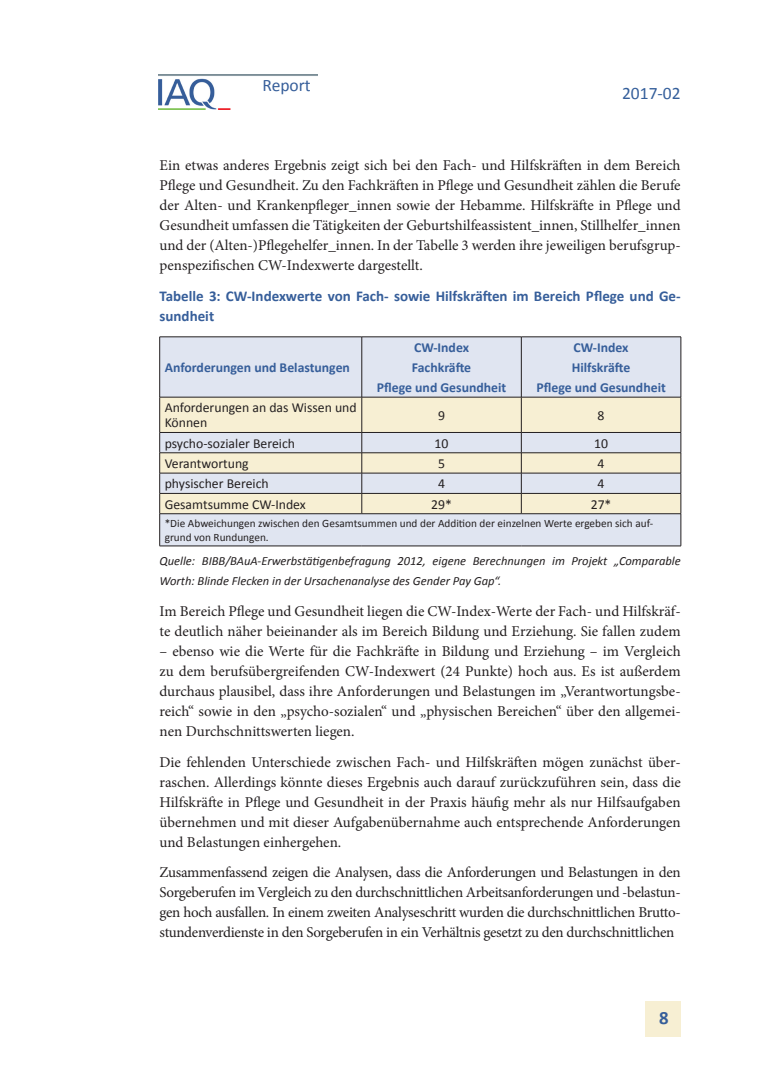
<style>
.page{position:relative;width:780px;height:1088px;background:#fff}
.page>*{position:absolute;margin:0;border:0;box-sizing:border-box;transform-origin:0 0}
.t1{font:700 18.75px "Calibri";color:#365e9a}
.t2{font:17.5px "Calibri";color:#355f9b}
.t3{font:17.5px "Calibri";color:#365e9a}
.t4{font:15px/20px "Minion Pro";color:#231f20;text-align:justify}
.t5{font:700 15px/20px "Calibri";color:#365e9a}
.t6{font:13.75px/15px "Calibri";color:#231f20}
.t7{font:700 13.75px "Calibri";color:#365e9a}
.t8{font:italic 12.5px/20px "Calibri";color:#231f20}
.t9{font:11.25px/13.8px "Calibri";color:#231f20}
</style>
<div class="page">
<img style="left:159px;top:74px;width:158px;height:36px">
<div style="left:645px;top:1001px;width:35px;height:35px;background:#f7efd3"></div>
<div style="left:160px;top:338px;width:520px;height:208px;background:#e0e5f1"></div>
<svg style="left:160px;top:398px;width:520px;height:115px;background:#ece8da"></svg>
<hr style="left:159px;top:337px;width:203px;height:1px;background:#231f20">
<hr style="left:159px;top:337px;width:1px;height:60px;background:#231f20">
<hr style="left:362px;top:337px;width:159px;height:1px;background:#231f20">
<hr style="left:361px;top:337px;width:1px;height:60px;background:#231f20">
<hr style="left:521px;top:337px;width:160px;height:1px;background:#231f20">
<hr style="left:521px;top:337px;width:1px;height:60px;background:#231f20">
<hr style="left:680px;top:337px;width:1px;height:60px;background:#231f20">
<hr style="left:159px;top:397px;width:203px;height:1px;background:#231f20">
<hr style="left:159px;top:397px;width:1px;height:35px;background:#231f20">
<hr style="left:362px;top:397px;width:159px;height:1px;background:#231f20">
<hr style="left:361px;top:397px;width:1px;height:35px;background:#231f20">
<hr style="left:521px;top:397px;width:160px;height:1px;background:#231f20">
<hr style="left:521px;top:397px;width:1px;height:35px;background:#231f20">
<hr style="left:680px;top:397px;width:1px;height:35px;background:#231f20">
<hr style="left:159px;top:432px;width:203px;height:1px;background:#231f20">
<hr style="left:362px;top:432px;width:159px;height:1px;background:#231f20">
<hr style="left:521px;top:432px;width:160px;height:1px;background:#231f20">
<hr style="left:159px;top:452px;width:203px;height:1px;background:#231f20">
<hr style="left:362px;top:452px;width:159px;height:1px;background:#231f20">
<hr style="left:521px;top:452px;width:160px;height:1px;background:#231f20">
<hr style="left:159px;top:473px;width:203px;height:1px;background:#231f20">
<hr style="left:362px;top:473px;width:159px;height:1px;background:#231f20">
<hr style="left:521px;top:473px;width:160px;height:1px;background:#231f20">
<hr style="left:159px;top:493px;width:203px;height:1px;background:#231f20">
<svg style="left:159px;top:433px;width:1px;height:80px"></svg>
<hr style="left:362px;top:493px;width:159px;height:1px;background:#231f20">
<svg style="left:361px;top:433px;width:1px;height:80px"></svg>
<hr style="left:521px;top:493px;width:160px;height:1px;background:#231f20">
<svg style="left:521px;top:433px;width:1px;height:80px"></svg>
<svg style="left:680px;top:433px;width:1px;height:80px"></svg>
<hr style="left:159px;top:513px;width:203px;height:1px;background:#231f20">
<hr style="left:159px;top:514px;width:1px;height:32px;background:#231f20">
<hr style="left:362px;top:513px;width:159px;height:1px;background:#231f20">
<hr style="left:521px;top:513px;width:160px;height:1px;background:#231f20">
<hr style="left:680px;top:514px;width:1px;height:32px;background:#231f20">
<hr style="left:159px;top:546px;width:203px;height:1px;background:#231f20">
<hr style="left:362px;top:546px;width:159px;height:1px;background:#231f20">
<hr style="left:521px;top:546px;width:160px;height:1px;background:#231f20">
<p class="t3" style="left:262px;top:74px;width:50px">Report</p>
<p class="t2" style="left:622px;top:82px;width:60px">2017-02</p>
<p class="t4" style="left:159px;top:156px;width:522px">Ein etwas anderes Ergebnis zeigt sich bei den Fach- und Hilfskräften in dem Bereich Pflege und Gesundheit. Zu den Fachkräften in Pflege und Gesundheit zählen die Berufe der Alten- und Krankenpfleger_innen sowie der Hebamme. Hilfskräfte in Pflege und Gesundheit umfassen die Tätigkeiten der Geburtshilfeassistent_innen, Stillhelfer_innen und der (Alten-)Pflegehelfer_innen. In der Tabelle 3 werden ihre jeweiligen berufsgrup&shy;penspezifischen CW-Indexwerte dargestellt.</p>
<p class="t5" style="left:159px;top:286px;width:522px">Tabelle 3: CW-Indexwerte von Fach- sowie Hilfskräften im Bereich Pflege und Ge&shy;sundheit</p>
<p class="t7" style="left:165px;top:359px;width:187px">Anforderungen und Belastungen</p>
<p class="t7" style="left:414px;top:339px;width:56px">CW-Index</p>
<p class="t7" style="left:412px;top:359px;width:61px">Fachkräfte</p>
<p class="t7" style="left:377px;top:379px;width:131px">Pflege und Gesundheit</p>
<p class="t7" style="left:573px;top:339px;width:56px">CW-Index</p>
<p class="t7" style="left:571px;top:359px;width:60px">Hilfskräfte</p>
<p class="t7" style="left:536px;top:379px;width:131px">Pflege und Gesundheit</p>
<p class="t6" style="left:165px;top:400px;width:193px">Anforderungen an das Wissen und<br>Können</p>
<p class="t6" style="left:438px;top:408px;width:8px">9</p>
<p class="t6" style="left:597px;top:408px;width:8px">8</p>
<p class="t6" style="left:165px;top:436px;width:132px">psycho-sozialer Bereich</p>
<p class="t6" style="left:434px;top:436px;width:15px">10</p>
<p class="t6" style="left:594px;top:436px;width:15px">10</p>
<p class="t6" style="left:165px;top:456px;width:86px">Verantwortung</p>
<p class="t6" style="left:438px;top:456px;width:8px">5</p>
<p class="t6" style="left:597px;top:456px;width:8px">4</p>
<p class="t6" style="left:165px;top:476px;width:105px">physischer Bereich</p>
<p class="t6" style="left:438px;top:476px;width:8px">4</p>
<p class="t6" style="left:597px;top:476px;width:8px">4</p>
<p class="t6" style="left:165px;top:497px;width:143px">Gesamtsumme CW-Index</p>
<p class="t6" style="left:431px;top:497px;width:22px">29*</p>
<p class="t6" style="left:590px;top:497px;width:22px">27*</p>
<p class="t9" style="left:165px;top:517px;width:490px">*Die Abweichungen zwischen den Gesamtsummen und der Addition der einzelnen Werte ergeben sich auf&shy;grund von Rundungen.</p>
<p class="t8" style="left:159px;top:551px;width:522px">Quelle: BIBB/BAuA-Erwerbstätigenbefragung 2012, eigene Berechnungen im Projekt „Comparable<br>Worth: Blinde Flecken in der Ursachenanalyse des Gender Pay Gap“.</p>
<p class="t4" style="left:159px;top:601px;width:522px">Im Bereich Pflege und Gesundheit liegen die CW-Index-Werte der Fach- und Hilfskräf&shy;te deutlich näher beieinander als im Bereich Bildung und Erziehung. Sie fallen zudem</p>
<p class="t4" style="left:159px;top:641px;width:522px">– ebenso wie die Werte für die Fachkräfte in Bildung und Erziehung – im Vergleich zu dem berufsübergreifenden CW-Indexwert (24 Punkte) hoch aus. Es ist außerdem durchaus plausibel, dass ihre Anforderungen und Belastungen im „Verantwortungsbe&shy;reich“ sowie in den „psycho-sozialen“ und „physischen Bereichen“ über den allgemei&shy;nen Durchschnittswerten liegen.</p>
<p class="t4" style="left:159px;top:752px;width:522px">Die fehlenden Unterschiede zwischen Fach- und Hilfskräften mögen zunächst über&shy;raschen. Allerdings könnte dieses Ergebnis auch darauf zurückzuführen sein, dass die Hilfskräfte in Pflege und Gesundheit in der Praxis häufig mehr als nur Hilfsaufgaben übernehmen und mit dieser Aufgabenübernahme auch entsprechende Anforderungen und Belastungen einhergehen.</p>
<p class="t4" style="left:159px;top:863px;width:522px">Zusammenfassend zeigen die Analysen, dass die Anforderungen und Belastungen in den Sorgeberufen im Vergleich zu den durchschnittlichen Arbeitsanforderungen und -belastun&shy;gen hoch ausfallen. In einem zweiten Analyseschritt wurden die durchschnittlichen Brutto&shy;stundenverdienste in den Sorgeberufen in ein Verhältnis gesetzt zu den durchschnittlichen</p>
<p class="t1" style="left:659px;top:1006px;width:11px">8</p>
</div>
